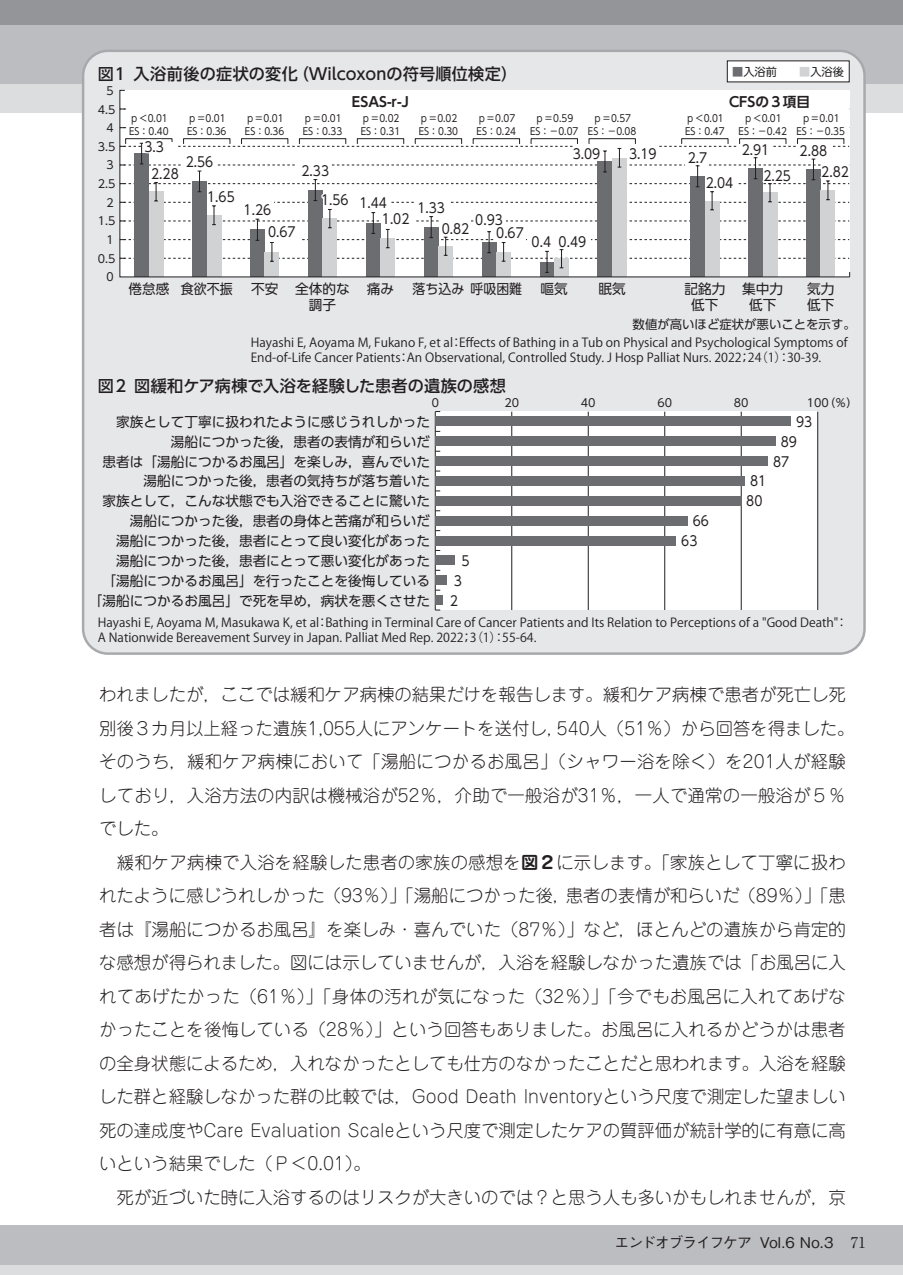
<style>
.page{position:relative;width:903px;height:1275px;background:#fff}
.page>*{position:absolute;margin:0;border:0;box-sizing:border-box;transform-origin:0 0}
.t1{font:300 17.32px/33.4px "Jun 101 Pro";color:#231f20}
.t2{font:16.1px "UD Shin Go Pro Medium 90 msp RKSJ H";letter-spacing:.01em;color:#231f20}
.t3{font:14.88px "Gothic BBB Pro Medium 90 msp RKSJ H";letter-spacing:-.075em;color:#231f20}
.t4{font:13.65px/19.8px "UD Shin Go Pro Regular 90 msp RKSJ H";color:#231f20}
.t5{font:13.65px/22.8px "UD Shin Go Pro Regular 90 msp RKSJ H";color:#231f20;scale:.9 1}
.t6{font:13.65px "UD Shin Go Pro De Bold 90 msp RKSJ H";color:#231f20}
.t7{font:13.65px "UD Shin Go Pro Regular 90 msp RKSJ H";color:#231f20;scale:.95 1}
.t8{font:12.42px/14.9px "Koz Go Pro Regular 90 msp RKSJ H";color:#231f20}
.t9{font:12.42px "UD Shin Go Pro Regular 90 msp RKSJ H";color:#231f20}
.t10{font:11.2px/18.7px "UD Shin Go Pro Regular 90 msp RKSJ H";color:#231f20;text-align:center}
.t11{font:9.97px/12.4px "UD Shin Go Pro Regular 90 msp RKSJ H";color:#231f20;scale:.9 1}
.s1{color:#6c6d70}
.s2{color:#d1d2d4}
.s3{font-family:"Jun 501 Pro";font-weight:700}
.s4{font-family:"Ryumin Pro"}
</style>
<div class="page">
<div style="left:0;top:0;width:903px;height:25px;background:#939598"></div>
<div style="left:0;top:25px;width:903px;height:59px;background:#bcbdc0"></div>
<div style="left:0;top:84px;width:903px;height:29px;background:#dcdddf"></div>
<div style="left:0;top:1225px;width:903px;height:40px;background:#bcbdc0"></div>
<div style="left:0;top:1265px;width:903px;height:10px;background:#dcdddf"></div>
<div style="left:83px;top:51px;width:781px;height:603px;background:#e6e7e9;border-radius:25px"></div>
<div style="left:435px;top:412px;width:383px;height:198px;background:#fff"></div>
<hr style="left:435px;top:412px;width:1px;height:198px;background:#231f20">
<hr style="left:817px;top:412px;width:1px;height:198px;background:#231f20">
<hr style="left:511px;top:412px;width:1px;height:198px;background:#231f20">
<hr style="left:588px;top:412px;width:1px;height:198px;background:#231f20">
<hr style="left:664px;top:412px;width:1px;height:198px;background:#231f20">
<hr style="left:741px;top:412px;width:1px;height:198px;background:#231f20">
<div style="left:727px;top:61px;width:122px;height:21px;background:#fff"></div>
<div style="left:119px;top:90px;width:731px;height:188px;background:#fff"></div>
<div style="left:127px;top:106px;width:722px;height:24px;background:#fff"></div>
<svg style="left:744px;top:411px;width:70px;height:1px"></svg>
<svg style="left:435px;top:550px;width:20px;height:61px"></svg>
<div style="left:435px;top:436px;width:341px;height:10px;background:#6c6d70"></div>
<div style="left:435px;top:456px;width:333px;height:10px;background:#6c6d70"></div>
<div style="left:435px;top:476px;width:310px;height:10px;background:#6c6d70"></div>
<div style="left:435px;top:496px;width:306px;height:10px;background:#6c6d70"></div>
<div style="left:435px;top:516px;width:253px;height:10px;background:#6c6d70"></div>
<div style="left:435px;top:536px;width:241px;height:9px;background:#6c6d70"></div>
<div style="left:435px;top:555px;width:19px;height:10px;background:#6c6d70"></div>
<div style="left:435px;top:575px;width:12px;height:10px;background:#6c6d70"></div>
<div style="left:435px;top:595px;width:8px;height:10px;background:#6c6d70"></div>
<div style="left:435px;top:416px;width:356px;height:10px;background:#6c6d70"></div>
<svg style="left:120px;top:138px;width:731px;height:139px;background:#dededf"></svg>
<p class="t2" style="left:98px;top:61px;width:421px">図１ 入浴前後の症状の変化（Wilcoxonの符号順位検定）</p>
<p class="t10" style="left:98px;top:81px;width:19px">５<br>4.5<br>４<br>3.5<br>３<br>2.5<br>２<br>1.5<br>１<br>0.5<br>０</p>
<p class="t4" style="left:128px;top:278px;width:106px">倦怠感 食欲不振</p>
<p class="t4" style="left:309px;top:280px;width:42px;line-height:16.1px;text-indent:-58px">不安 全体的な調子</p>
<p class="t4" style="left:367px;top:278px;width:29px">痛み</p>
<p class="t7" style="left:412px;top:278px;width:117px">落ち込み呼吸困難</p>
<p class="t4" style="left:541px;top:278px;width:29px">嘔気</p>
<p class="t4" style="left:598px;top:278px;width:29px">眠気</p>
<p class="t4" style="left:684px;top:280px;width:42px;line-height:16.1px;text-align:center">記銘力低下</p>
<p class="t4" style="left:742px;top:280px;width:42px;line-height:16.1px;text-align:center">集中力低下</p>
<p class="t9" style="left:632px;top:315px;width:225px">数値が高いほど症状が悪いことを示す。</p>
<p class="t10" style="left:732px;top:62px;width:113px"><span class="s1">■</span>入浴前　　<span class="s2">■</span>入浴後</p>
<p class="t6" style="left:352px;top:91px;width:59px">ESAS-r-J</p>
<p class="t6" style="left:715px;top:91px;width:96px">　CFSの３項目</p>
<p class="t11" style="left:129px;top:112px;width:45px">ｐ＜0.01<br>ES：0.40</p>
<p class="t11" style="left:187px;top:112px;width:45px">ｐ＝0.01<br>ES：0.36</p>
<p class="t11" style="left:245px;top:112px;width:45px">ｐ＝0.01<br>ES：0.36</p>
<p class="t11" style="left:303px;top:112px;width:45px">ｐ＝0.01<br>ES：0.33</p>
<p class="t11" style="left:361px;top:112px;width:45px">ｐ＝0.02<br>ES：0.31</p>
<p class="t11" style="left:419px;top:112px;width:45px">ｐ＝0.02<br>ES：0.30</p>
<p class="t11" style="left:477px;top:112px;width:45px">ｐ＝0.07<br>ES：0.24</p>
<p class="t11" style="left:530px;top:112px;width:55px;text-align:center">ｐ＝0.59<br>ES：－0.07</p>
<p class="t11" style="left:588px;top:112px;width:55px;text-align:center">ｐ＝0.57<br>ES：－0.08</p>
<p class="t11" style="left:685px;top:112px;width:45px">ｐ＜0.01<br>ES：0.47</p>
<p class="t11" style="left:738px;top:112px;width:55px;text-align:center">ｐ＜0.01<br>ES：－0.42</p>
<p class="t11" style="left:796px;top:112px;width:55px;text-align:center">ｐ＝0.01<br>ES：－0.35</p>
<p class="t5" style="left:144px;top:135px;width:23px">3.3</p>
<p class="t5" style="left:742px;top:138px;width:32px">2.91</p>
<p class="t5" style="left:800px;top:139px;width:32px">2.88</p>
<p class="t5" style="left:573px;top:142px;width:32px">3.09</p>
<p class="t5" style="left:629px;top:142px;width:32px">3.19</p>
<p class="t5" style="left:688px;top:146px;width:23px">2.7</p>
<p class="t5" style="left:186px;top:150px;width:32px">2.56</p>
<p class="t5" style="left:207px;top:185px;width:32px">1.65</p>
<p class="t5" style="left:302px;top:159px;width:32px">2.33</p>
<p class="t5" style="left:382px;top:192px;width:32px;line-height:17.8px;text-indent:-61px">1.56 1.44<br>1.02</p>
<p class="t5" style="left:442px;top:197px;width:32px;line-height:21px;text-indent:-24px">1.33<br>0.82</p>
<p class="t5" style="left:496px;top:213px;width:32px;line-height:13.1px;text-indent:-21px">0.93<br>0.67</p>
<p class="t5" style="left:821px;top:160px;width:32px">2.82</p>
<p class="t5" style="left:151px;top:162px;width:32px">2.28</p>
<p class="t5" style="left:763px;top:164px;width:32px">2.25</p>
<p class="t5" style="left:706px;top:171px;width:32px">2.04</p>
<p class="t5" style="left:268px;top:198px;width:32px;text-indent:-24px">1.26<br>0.67</p>
<p class="t5" style="left:532px;top:230px;width:23px">0.4</p>
<p class="t5" style="left:559px;top:230px;width:32px">0.49</p>
<p class="t4" style="left:807px;top:280px;width:29px;line-height:16.1px">気力低下</p>
<p class="t8" style="left:251px;top:335px;width:598px">Hayashi E, Aoyama M, Fukano F, et al：Effects of Bathing in a Tub on Physical and Psychological Symptoms of<br>End-of-Life Cancer Patients：An Observational, Controlled Study. J Hosp Palliat Nurs. 2022；24（1）：30-39.</p>
<p class="t2" style="left:98px;top:373px;width:409px">図２ 図緩和ケア病棟で入浴を経験した患者の遺族の感想</p>
<p class="t10" style="left:430px;top:393px;width:13px">０</p>
<p class="t10" style="left:504px;top:393px;width:16px">20</p>
<p class="t10" style="left:581px;top:393px;width:16px">40</p>
<p class="t10" style="left:657px;top:393px;width:16px">60</p>
<p class="t10" style="left:734px;top:393px;width:16px">80</p>
<p class="t10" style="left:807px;top:393px;width:52px">100（％）</p>
<p class="t4" style="left:89px;top:411px;width:343px;text-align:right">家族として丁寧に扱われたように感じうれしかった<br>湯船につかった後，患者の表情が和らいだ<br>患者は「湯船につかるお風呂」を楽しみ，喜んでいた湯船につかった後，患者の気持ちが落ち着いた<br>家族として，こんな状態でも入浴できることに驚いた湯船につかった後，患者の身体と苦痛が和らいだ<br>湯船につかった後，患者にとって良い変化があった<br>湯船につかった後，患者にとって悪い変化があった<br>「湯船につかるお風呂」を行ったことを後悔している「湯船につかるお風呂」で死を早め，病状を悪くさせた</p>
<p class="t5" style="left:459px;top:549px;width:15px">５</p>
<p class="t5" style="left:452px;top:569px;width:15px">３</p>
<p class="t5" style="left:448px;top:589px;width:15px">２</p>
<p class="t5" style="left:693px;top:509px;width:20px">66</p>
<p class="t5" style="left:681px;top:529px;width:20px">63</p>
<p class="t5" style="left:750px;top:469px;width:20px">81</p>
<p class="t5" style="left:746px;top:489px;width:20px">80</p>
<p class="t5" style="left:796px;top:410px;width:20px">93</p>
<p class="t5" style="left:781px;top:430px;width:20px">89</p>
<p class="t5" style="left:773px;top:450px;width:20px">87</p>
<p class="t8" style="left:98px;top:615px;width:751px">Hayashi E, Aoyama M, Masukawa K, et al：Bathing in Terminal Care of Cancer Patients and Its Relation to Perceptions of a "Good Death"：<br>A Nationwide Bereavement Survey in Japan. Palliat Med Rep. 2022；3（1）：55-64.</p>
<p class="t1" style="left:99px;top:676px;width:757px">われましたが，ここでは緩和ケア病棟の結果だけを報告します。緩和ケア病棟で患者が死亡し死別後３カ月以上経った遺族1,055人にアンケートを送付し，540人（51％）から回答を得ました。そのうち，緩和ケア病棟において「湯船につかるお風呂」（シャワー浴を除く）を201人が経験しており，入浴方法の内訳は機械浴が52％，介助で一般浴が31％，一人で通常の一般浴が５％でした。<br>　緩和ケア病棟で入浴を経験した患者の家族の感想を<span class="s3">図２</span>に示します。「家族として丁寧に扱われたように感じうれしかった（93％）」「湯船につかった後，患者の表情が和らいだ（89％）」「患者は『湯船につかるお風呂』を楽しみ・喜んでいた（87％）」など，ほとんどの遺族から肯定的な感想が得られました。図には示していませんが，入浴を経験しなかった遺族では「お風呂に入れてあげたかった（61％）」「身体の汚れが気になった（32％）」「今でもお風呂に入れてあげなかったことを後悔している（28％）」という回答もありました。お風呂に入れるかどうかは患者の全身状態によるため，入れなかったとしても仕方のなかったことだと思われます。入浴を経験した群と経験しなかった群の比較では，Good Death Inventoryという尺度で測定した望ましい死の達成度やCare Evaluation Scaleという尺度で測定したケアの質評価が統計学的に有意に高いという結果でした（Ｐ＜0.01）。<br>　死が近づいた時に入浴するのはリスクが大きいのでは？と思う人も多いかもしれませんが，京</p>
<p class="t3" style="left:615px;top:1231px;width:253px">エンドオブライフケア Vol.6 No.3 <span class="s4">71</span></p>
</div>
